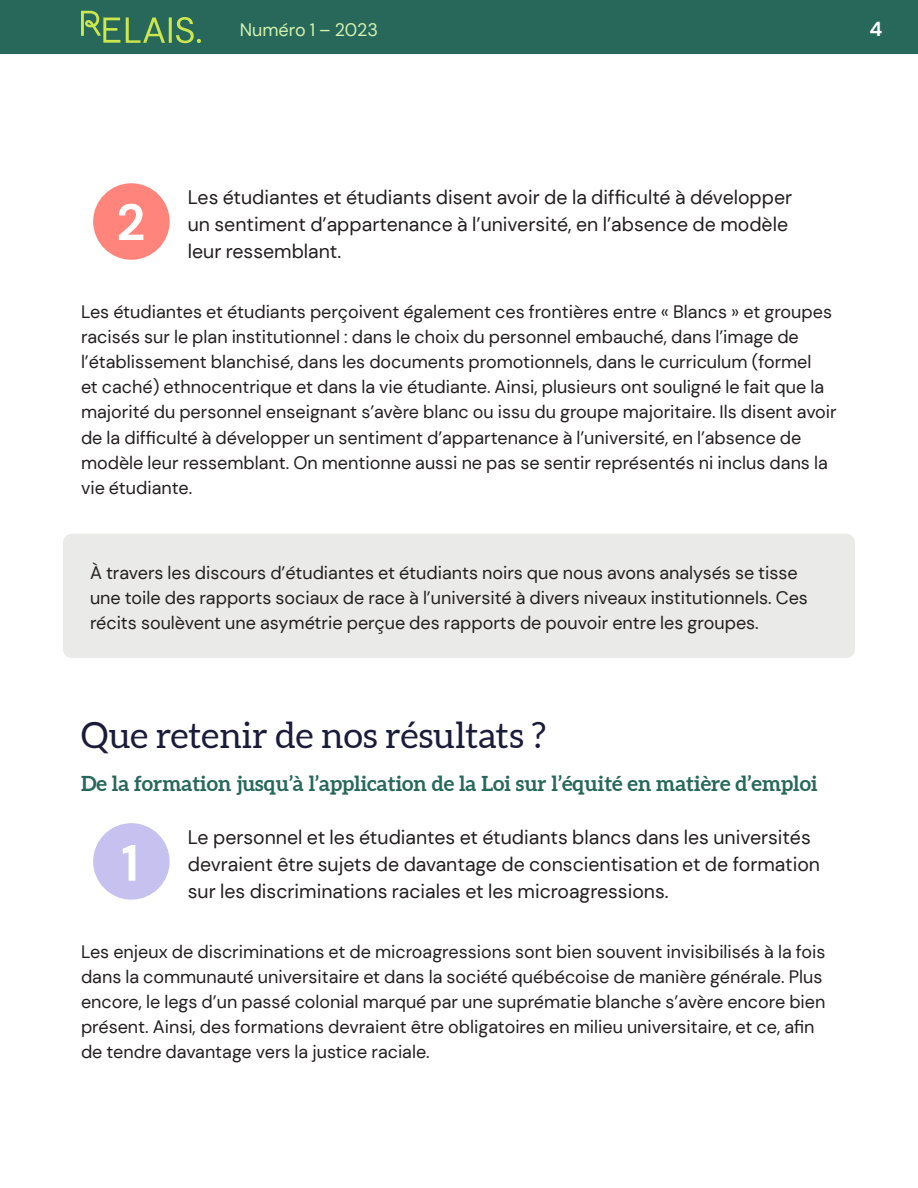
<style>
.page{position:relative;width:918px;height:1188px;background:#fff}
.page>*{position:absolute;margin:0;border:0;box-sizing:border-box;transform-origin:0 0}
.t1{font:700 51px "DM Sans";color:#fff}
.t2{font:36px "Aleo";color:#1b1b3a}
.t3{font:700 21px "Aleo";color:#27685b}
.t4{font:700 20.25px "DM Sans";color:#fff}
.t5{font:19.5px/27.3px "DM Sans";color:#231f20}
.t6{font:18px/25.2px "DM Sans";color:#231f20}
.t7{font:18px "DM Sans";color:#d4f1b0}
</style>
<div class="page">
<div style="left:0;top:0;width:918px;height:54px;background:#27685b"></div>
<svg style="left:81px;top:11px;width:39px;height:32px"></svg>
<svg style="left:126px;top:17px;width:75px;height:26px"></svg>
<div style="left:93px;top:183px;width:77px;height:77px;background:#ff847b;border-radius:50%"></div>
<div style="left:63px;top:534px;width:792px;height:124px;background:#eaeae8;border-radius:9px"></div>
<div style="left:93px;top:823px;width:77px;height:77px;background:#c7c1ef;border-radius:50%"></div>
<p class="t7" style="left:240px;top:19px;width:140px">Numéro 1 – 2023</p>
<p class="t4" style="left:870px;top:16px;width:14px">4</p>
<h1 class="t1" style="left:116px;top:190px;width:31px">2</h1>
<p class="t5" style="left:188px;top:183px;width:606px">Les étudiantes et étudiants disent avoir de la difficulté à développer un sentiment d’appartenance à l’université, en l’absence de modèle leur ressemblant.</p>
<p class="t6" style="left:81px;top:299px;width:757px">Les étudiantes et étudiants perçoivent également ces frontières entre « Blancs » et groupes racisés sur le plan institutionnel : dans le choix du personnel embauché, dans l’image de l’établissement blanchisé, dans les documents promotionnels, dans le curriculum (formel<br>et caché) ethnocentrique et dans la vie étudiante. Ainsi, plusieurs ont souligné le fait que la majorité du personnel enseignant s’avère blanc ou issu du groupe majoritaire. Ils disent avoir de la difficulté à développer un sentiment d’appartenance à l’université, en l’absence de modèle leur ressemblant. On mentionne aussi ne pas se sentir représentés ni inclus dans la vie étudiante.</p>
<p class="t6" style="left:90px;top:560px;width:719px">À travers les discours d’étudiantes et étudiants noirs que nous avons analysés se tisse une toile des rapports sociaux de race à l’université à divers niveaux institutionnels. Ces récits soulèvent une asymétrie perçue des rapports de pouvoir entre les groupes.</p>
<h2 class="t2" style="left:81px;top:714px;width:467px">Que retenir de nos résultats ?</h2>
<p class="t3" style="left:81px;top:771px;width:738px">De la formation jusqu’à l’application de la Loi sur l’équité en matière d’emploi</p>
<h1 class="t1" style="left:121px;top:831px;width:19px">1</h1>
<p class="t5" style="left:188px;top:823px;width:634px">Le personnel et les étudiantes et étudiants blancs dans les universités devraient être sujets de davantage de conscientisation et de formation sur les discriminations raciales et les microagressions.</p>
<p class="t6" style="left:81px;top:939px;width:746px">Les enjeux de discriminations et de microagressions sont bien souvent invisibilisés à la fois dans la communauté universitaire et dans la société québécoise de manière générale. Plus encore, le legs d’un passé colonial marqué par une suprématie blanche s’avère encore bien présent. Ainsi, des formations devraient être obligatoires en milieu universitaire, et ce, afin de tendre davantage vers la justice raciale.</p>
</div>
